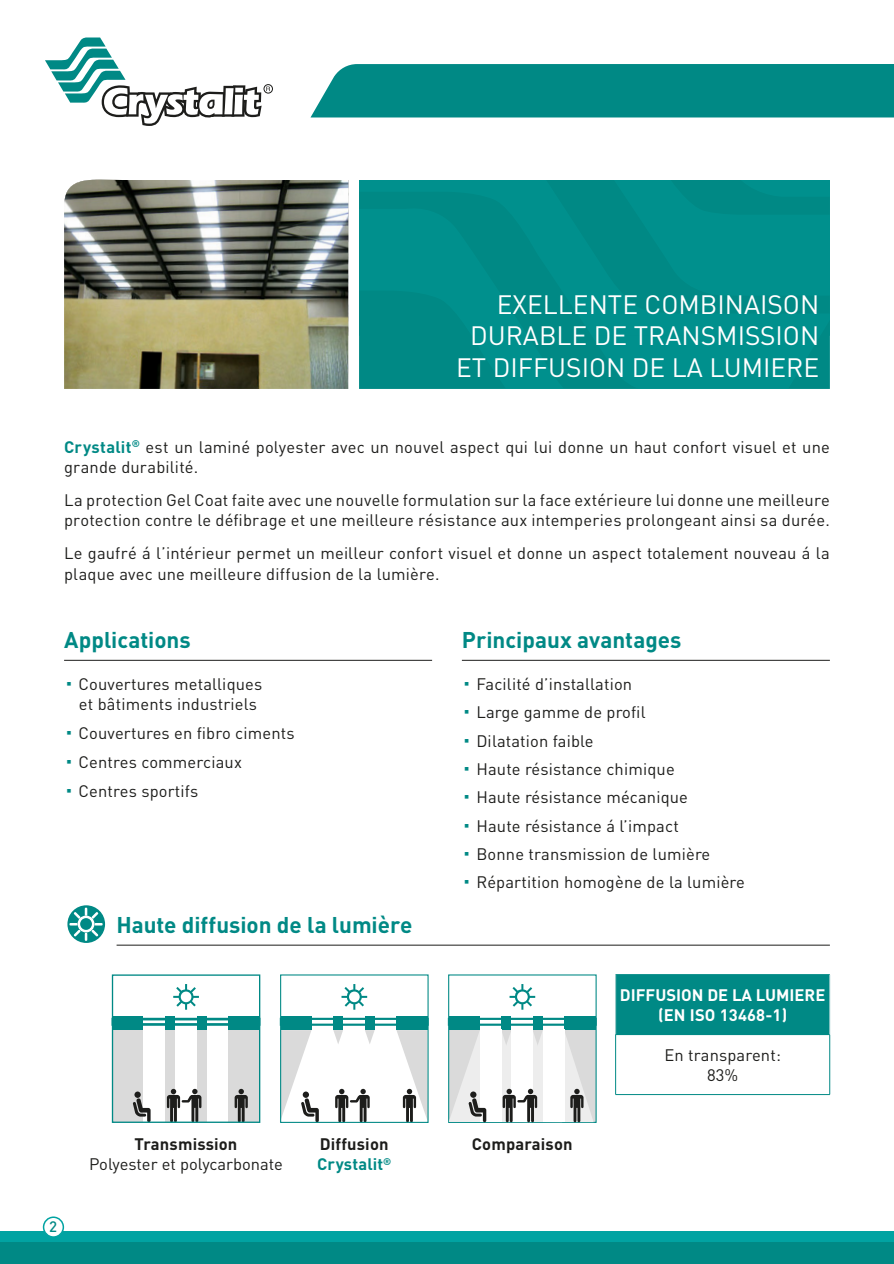
<style>
.page{position:relative;width:894px;height:1264px;background:#fff}
.page>*{position:absolute;margin:0;border:0;box-sizing:border-box;transform-origin:0 0}
.t1{font:26.25px/31.5px "DIN Pro";color:#fff;text-align:right}
.t2{font:700 22.5px "DIN Pro";letter-spacing:-.005em;color:#008985}
.t3{font:16.5px/20.2px "DIN Pro";letter-spacing:.01em;color:#1d1d1b}
.t4{font:700 16.5px/19.8px "DIN Pro";letter-spacing:.01em;color:#1d1d1b}
.t5{font:700 16.5px/19.8px "DIN Pro";color:#fff;text-align:center}
.t6{font:500 15px "DIN Pro";color:#008985}
.s1{font-weight:700;color:#008985}
.s2{font-family:"Arial Unicode MS";color:#008985}
.s3{color:#008985}
</style>
<div class="page">
<div style="left:0;top:1231px;width:893px;height:32px;background:#01a3a2"></div>
<div style="left:0;top:1242px;width:893px;height:21px;background:#008985"></div>
<div style="left:44px;top:1217px;width:19px;height:19px;background:#fff;border-radius:50%"></div>
<div style="left:43px;top:1216px;width:21px;height:21px;border:2px solid #01a3a2;border-radius:50%"></div>
<hr style="left:64px;top:660px;width:368px;height:1px;background:#1d1d1b">
<hr style="left:462px;top:660px;width:367px;height:1px;background:#1d1d1b">
<svg style="left:67px;top:905px;width:38px;height:38px"></svg>
<svg style="left:69px;top:907px;width:34px;height:33px"></svg>
<hr style="left:117px;top:944px;width:712px;height:1px;background:#1d1d1b">
<div style="left:615px;top:974px;width:214px;height:60px;background:#008985"></div>
<hr style="left:615px;top:1034px;width:214px;height:1px;background:#008985">
<hr style="left:615px;top:1034px;width:1px;height:60px;background:#008985">
<hr style="left:829px;top:1034px;width:1px;height:60px;background:#008985">
<hr style="left:615px;top:1094px;width:214px;height:1px;background:#008985">
<hr style="left:615px;top:974px;width:1px;height:60px;background:#acd4d3">
<hr style="left:829px;top:974px;width:1px;height:60px;background:#acd4d3">
<div style="left:165px;top:1016px;width:10px;height:106px;background:#dadada"></div>
<div style="left:197px;top:1016px;width:9px;height:106px;background:#dadada"></div>
<div style="left:112px;top:1016px;width:31px;height:106px;background:#dadada"></div>
<div style="left:228px;top:1016px;width:31px;height:106px;background:#dadada"></div>
<div style="left:165px;top:1016px;width:10px;height:14px;background:#008985"></div>
<div style="left:197px;top:1016px;width:9px;height:14px;background:#008985"></div>
<div style="left:112px;top:1016px;width:31px;height:14px;background:#008985"></div>
<div style="left:228px;top:1016px;width:31px;height:14px;background:#008985"></div>
<div style="left:111px;top:1017px;width:149px;height:8px;border:3px solid #008985"></div>
<svg style="left:173px;top:984px;width:26px;height:25px"></svg>
<svg style="left:132px;top:1091px;width:19px;height:29px"></svg>
<svg style="left:234px;top:1088px;width:14px;height:32px"></svg>
<svg style="left:167px;top:1088px;width:34px;height:32px"></svg>
<div style="left:112px;top:974px;width:148px;height:148px;border:1px solid #008985"></div>
<div style="left:333px;top:1016px;width:10px;height:14px;background:#008985"></div>
<div style="left:365px;top:1016px;width:9px;height:14px;background:#008985"></div>
<div style="left:281px;top:1016px;width:30px;height:14px;background:#008985"></div>
<div style="left:396px;top:1016px;width:32px;height:14px;background:#008985"></div>
<div style="left:280px;top:1017px;width:148px;height:8px;border:2px solid #008985"></div>
<svg style="left:341px;top:984px;width:26px;height:25px"></svg>
<svg style="left:335px;top:1088px;width:35px;height:32px"></svg>
<svg style="left:282px;top:1030px;width:37px;height:90px"></svg>
<svg style="left:333px;top:1030px;width:10px;height:14px"></svg>
<svg style="left:396px;top:1030px;width:30px;height:90px"></svg>
<svg style="left:365px;top:1030px;width:9px;height:14px"></svg>
<div style="left:280px;top:974px;width:148px;height:148px;border:1px solid #008985"></div>
<div style="left:564px;top:1016px;width:31px;height:106px;background:#dadada"></div>
<div style="left:501px;top:1016px;width:10px;height:14px;background:#008985"></div>
<div style="left:533px;top:1016px;width:9px;height:14px;background:#008985"></div>
<div style="left:448px;top:1016px;width:31px;height:14px;background:#008985"></div>
<div style="left:564px;top:1016px;width:31px;height:14px;background:#008985"></div>
<div style="left:448px;top:1017px;width:148px;height:8px;border:2px solid #008985"></div>
<svg style="left:509px;top:984px;width:26px;height:25px"></svg>
<svg style="left:448px;top:1030px;width:145px;height:92px"></svg>
<div style="left:359px;top:336px;width:470px;height:53px;background:#00908d"></div>
<div style="left:359px;top:296px;width:470px;height:40px;background:#008985"></div>
<div style="left:359px;top:180px;width:470px;height:116px;background:#00908d"></div>
<div style="left:418px;top:180px;width:411px;height:17px;background:#00908d"></div>
<img style="left:64px;top:180px;width:284px;height:209px">
<div style="left:310px;top:64px;width:583px;height:53px;background:#008985"></div>
<div style="left:263px;top:84px;width:10px;height:9px;border:1px solid #1d1d1b;border-radius:50%"></div>
<svg style="left:45px;top:37px;width:225px;height:89px"></svg>
<h1 class="t1" style="left:456px;top:287px;width:365px">EXELLENTE COMBINAISON<br>DURABLE DE TRANSMISSION<br>ET DIFFUSION DE LA LUMIERE</h1>
<p class="t3" style="left:64px;top:436px;width:767px"><span class="s1">Crystalit</span><sup>®</sup> est un laminé polyester avec un nouvel aspect qui lui donne un haut confort visuel et une grande durabilité.</p>
<p class="t3" style="left:64px;top:489px;width:767px">La protection Gel Coat faite avec une nouvelle formulation sur la face extérieure lui donne une meilleure protection contre le défibrage et une meilleure résistance aux intemperies prolongeant ainsi sa durée.</p>
<p class="t3" style="left:64px;top:542px;width:767px">Le gaufré á l’intérieur permet un meilleur confort visuel et donne un aspect totalement nouveau á la plaque avec une meilleure diffusion de la lumière.</p>
<h2 class="t2" style="left:64px;top:624px;width:128px">Applications</h2>
<p class="t3" style="left:64px;top:673px;width:200px;line-height:19.8px;text-align:center"><span class="s2">▪</span> Couvertures metalliques et bâtiments industriels</p>
<p class="t3" style="left:64px;top:722px;width:232px"><span class="s2">▪</span> Couvertures en fibro ciments</p>
<p class="t3" style="left:64px;top:751px;width:179px"><span class="s2">▪</span> Centres commerciaux</p>
<p class="t3" style="left:64px;top:780px;width:136px"><span class="s2">▪</span> Centres sportifs</p>
<h2 class="t2" style="left:116px;top:909px;width:297px">Haute diffusion de la lumière</h2>
<h2 class="t2" style="left:462px;top:624px;width:221px">Principaux avantages</h2>
<p class="t3" style="left:462px;top:673px;width:172px"><span class="s2">▪</span> Facilité d’installation</p>
<p class="t3" style="left:462px;top:701px;width:185px"><span class="s2">▪</span> Large gamme de profil</p>
<p class="t3" style="left:462px;top:730px;width:133px"><span class="s2">▪</span> Dilatation faible</p>
<p class="t3" style="left:462px;top:758px;width:214px"><span class="s2">▪</span> Haute résistance chimique</p>
<p class="t3" style="left:462px;top:786px;width:228px"><span class="s2">▪</span> Haute résistance mécanique</p>
<p class="t3" style="left:462px;top:814px;width:218px"><span class="s2">▪</span> Haute résistance á l’impact</p>
<p class="t3" style="left:462px;top:843px;width:250px"><span class="s2">▪</span> Bonne transmission de lumière</p>
<p class="t3" style="left:462px;top:871px;width:284px"><span class="s2">▪</span> Répartition homogène de la lumière</p>
<p class="t5" style="left:620px;top:984px;width:207px">DIFFUSION DE LA LUMIERE (EN ISO 13468-1)</p>
<p class="t3" style="left:664px;top:1044px;width:118px;line-height:19.8px;text-align:center">En transparent:<br>83%</p>
<p class="t6" style="left:49px;top:1216px;width:9px">2</p>
<p class="t4" style="left:134px;top:1133px;width:104px">Transmission</p>
<p class="t3" style="left:89px;top:1153px;width:195px">Polyester et polycarbonate</p>
<p class="t4" style="left:317px;top:1133px;width:76px">Diffusion<br><span class="s3">Crystalit</span><sup>®</sup></p>
<p class="t4" style="left:472px;top:1133px;width:102px">Comparaison</p>
</div>
